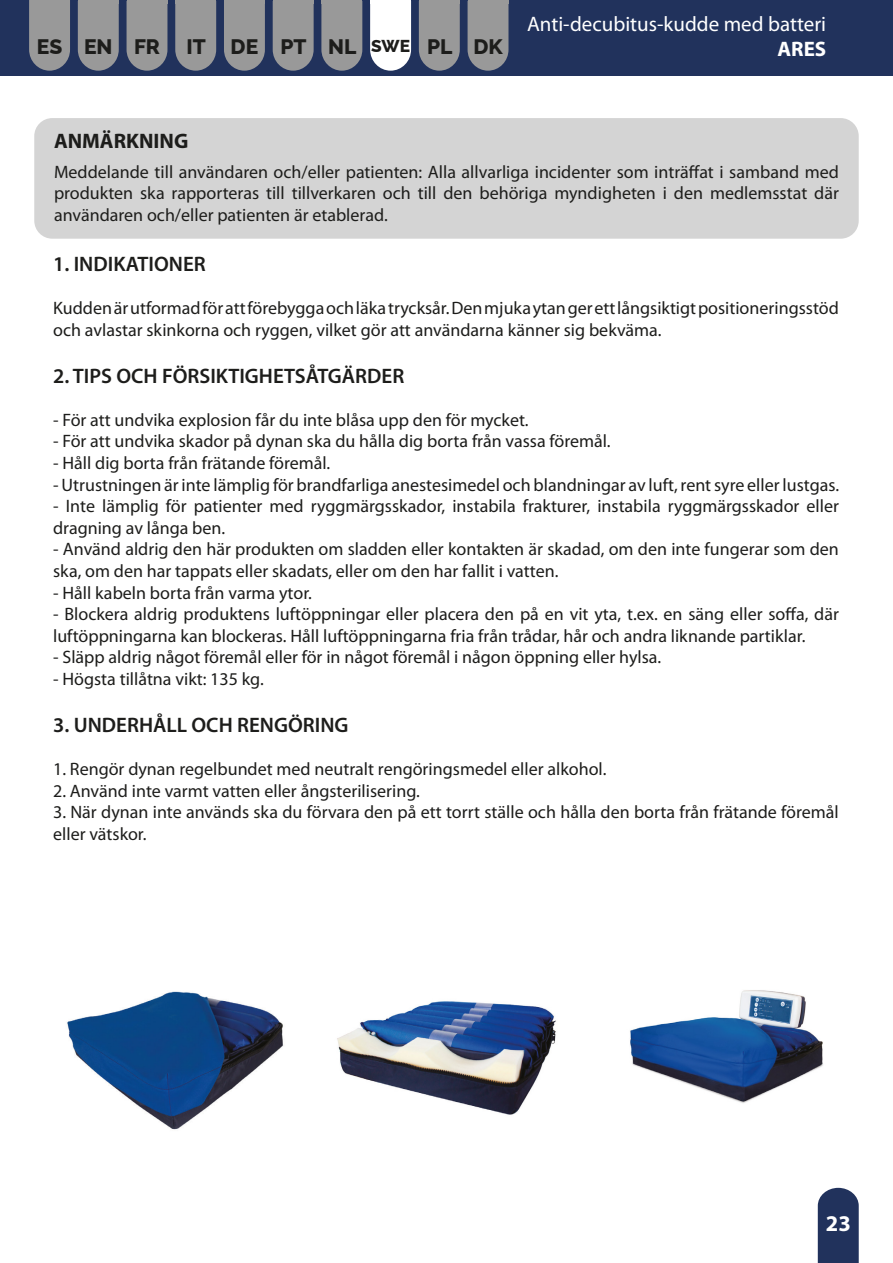
<style>
.page{position:relative;width:893px;height:1263px;background:#fff}
.page>*{position:absolute;margin:0;border:0;box-sizing:border-box;transform-origin:0 0}
.t1{font:700 22.5px "Myriad Pro";color:#fff}
.t2{font:600 21px "Myriad Pro";color:#1d1d1b}
.t3{font:21px "Myriad Pro";color:#fff}
.t4{font:800 21px "Raleway";color:#1d1d1b}
.t5{font:700 21px "Myriad Pro";color:#1d1d1b}
.t6{font:700 21px "Myriad Pro";color:#fff}
.t7{font:18px/21.6px "Myriad Pro";color:#1d1d1b}
.s1{font-size:17.25px}
</style>
<div class="page">
<div style="left:0;top:0;width:893px;height:75px;background:#21325c"></div>
<svg style="left:29px;top:0;width:41px;height:71px;background:#8e9093"></svg>
<div style="left:37px;top:34px;width:26px;height:20px;background:#999"></div>
<svg style="left:127px;top:4px;width:40px;height:67px;background:#909194"></svg>
<hr style="left:127px;top:0;width:40px;height:4px;background:#999">
<svg style="left:78px;top:4px;width:41px;height:67px;background:#8f9094"></svg>
<hr style="left:78px;top:0;width:41px;height:4px;background:#999">
<svg style="left:321px;top:4px;width:41px;height:67px;background:#8f9094"></svg>
<hr style="left:321px;top:0;width:41px;height:4px;background:#999">
<svg style="left:468px;top:4px;width:40px;height:67px;background:#909194"></svg>
<hr style="left:468px;top:0;width:40px;height:4px;background:#999">
<svg style="left:273px;top:4px;width:41px;height:67px;background:#8f9094"></svg>
<hr style="left:273px;top:0;width:41px;height:4px;background:#999">
<svg style="left:419px;top:4px;width:41px;height:67px;background:#8f9194"></svg>
<hr style="left:419px;top:0;width:41px;height:4px;background:#999">
<svg style="left:224px;top:4px;width:41px;height:67px;background:#909194"></svg>
<hr style="left:224px;top:0;width:41px;height:4px;background:#999">
<svg style="left:370px;top:4px;width:41px;height:67px;background:#eeeff2"></svg>
<hr style="left:370px;top:0;width:41px;height:4px;background:#fff">
<svg style="left:175px;top:4px;width:41px;height:67px;background:#8f9094"></svg>
<hr style="left:175px;top:0;width:41px;height:4px;background:#999">
<svg style="left:818px;top:1188px;width:41px;height:75px;background:#2d3d64"></svg>
<div style="left:34px;top:118px;width:825px;height:121px;background:#d4d4d4;border-radius:18px"></div>
<img style="left:67px;top:991px;width:216px;height:139px">
<img style="left:337px;top:1001px;width:219px;height:114px">
<img style="left:630px;top:990px;width:193px;height:113px">
<p class="t3" style="left:527px;top:11px;width:301px">Anti-decubitus-kudde med batteri</p>
<p class="t4" style="left:37px;top:30px;width:125px">ES EN FR</p>
<p class="t4" style="left:186px;top:30px;width:318px">IT DE PT NL <span class="s1">SWE</span> PL DK</p>
<p class="t6" style="left:777px;top:35px;width:50px">ARES</p>
<p class="t5" style="left:54px;top:127px;width:136px">ANMÄRKNING</p>
<p class="t7" style="left:54px;top:161px;width:786px;text-align:justify">Meddelande till användaren och/eller patienten: Alla allvarliga incidenter som inträffat i samband med produkten ska rapporteras till tillverkaren och till den behöriga myndigheten i den medlemsstat där användaren och/eller patienten är etablerad.</p>
<p class="t2" style="left:53px;top:250px;width:154px">1. INDIKATIONER</p>
<p class="t7" style="left:53px;top:297px;width:787px">Kudden är utformad för att förebygga och läka trycksår. Den mjuka ytan ger ett långsiktigt positioneringsstöd och avlastar skinkorna och ryggen, vilket gör att användarna känner sig bekväma.</p>
<p class="t2" style="left:53px;top:362px;width:353px">2. TIPS OCH FÖRSIKTIGHETSÅTGÄRDER</p>
<p class="t7" style="left:53px;top:409px;width:477px">- För att undvika explosion får du inte blåsa upp den för mycket.</p>
<p class="t7" style="left:53px;top:430px;width:559px">- För att undvika skador på dynan ska du hålla dig borta från vassa föremål.</p>
<p class="t7" style="left:53px;top:452px;width:279px">- Håll dig borta från frätande föremål.</p>
<p class="t7" style="left:53px;top:473px;width:787px">- Utrustningen är inte lämplig för brandfarliga anestesimedel och blandningar av luft, rent syre eller lustgas.</p>
<p class="t7" style="left:53px;top:495px;width:787px">- Inte lämplig för patienter med ryggmärgsskador, instabila frakturer, instabila ryggmärgsskador eller dragning av långa ben.</p>
<p class="t7" style="left:53px;top:538px;width:787px">- Använd aldrig den här produkten om sladden eller kontakten är skadad, om den inte fungerar som den ska, om den har tappats eller skadats, eller om den har fallit i vatten.</p>
<p class="t7" style="left:53px;top:581px;width:260px">- Håll kabeln borta från varma ytor.</p>
<p class="t7" style="left:53px;top:603px;width:787px">- Blockera aldrig produktens luftöppningar eller placera den på en vit yta, t.ex. en säng eller soffa, där luftöppningarna kan blockeras. Håll luftöppningarna fria från trådar, hår och andra liknande partiklar.</p>
<p class="t7" style="left:53px;top:646px;width:610px">- Släpp aldrig något föremål eller för in något föremål i någon öppning eller hylsa.</p>
<p class="t7" style="left:53px;top:668px;width:212px">- Högsta tillåtna vikt: 135 kg.</p>
<p class="t2" style="left:53px;top:711px;width:297px">3. UNDERHÅLL OCH RENGÖRING</p>
<p class="t7" style="left:53px;top:758px;width:555px">1. Rengör dynan regelbundet med neutralt rengöringsmedel eller alkohol.</p>
<p class="t7" style="left:53px;top:779px;width:368px">2. Använd inte varmt vatten eller ångsterilisering.</p>
<p class="t7" style="left:53px;top:801px;width:787px">3. När dynan inte används ska du förvara den på ett torrt ställe och hålla den borta från frätande föremål eller vätskor.</p>
<p class="t1" style="left:826px;top:1209px;width:26px">23</p>
</div>
